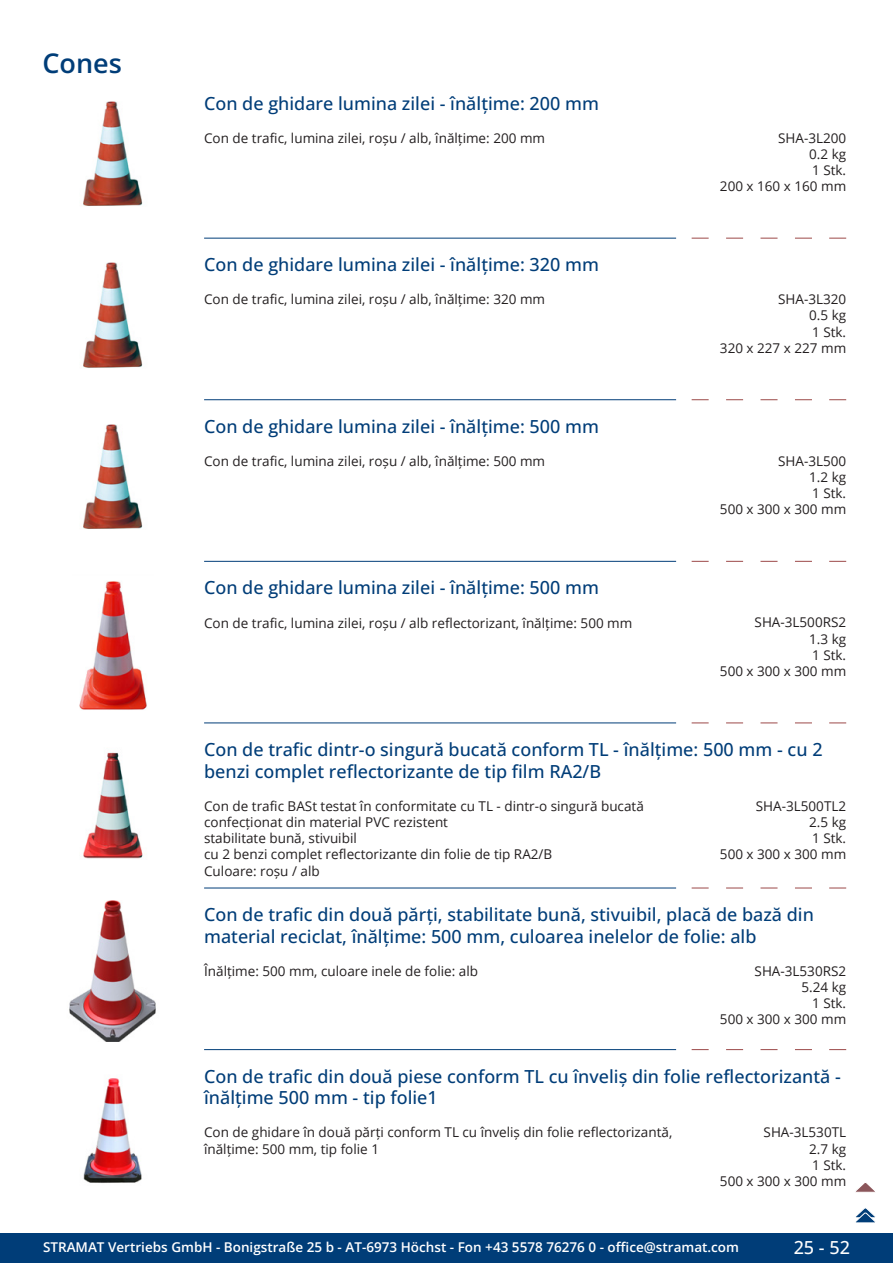
<style>
.page{position:relative;width:893px;height:1263px;background:#fff}
.page>*{position:absolute;margin:0;border:0;box-sizing:border-box;transform-origin:0 0}
.GruppeName{font:600 27px "Open Sans";color:#003d78}
.ArtikelName{font:500 18px/21.6px "Open Sans";color:#003d78}
.t1{font:500 18px "Open Sans";color:#fff}
.Beschreibung{font:13.5px/16.2px "Open Sans";color:#231f20}
.ArtikelNummer{font:13.5px "Open Sans";color:#231f20}
.t2{font:600 13.5px "Open Sans";color:#fff}
</style>
<div class="page">
<div style="left:0;top:1233px;width:893px;height:30px;background:#003d78"></div>
<img style="left:83px;top:101px;width:60px;height:105px">
<img style="left:83px;top:262px;width:60px;height:106px">
<svg style="left:692px;top:238px;width:17px;height:1px"></svg>
<svg style="left:726px;top:238px;width:17px;height:1px"></svg>
<svg style="left:760px;top:238px;width:17px;height:1px"></svg>
<svg style="left:795px;top:238px;width:17px;height:1px"></svg>
<svg style="left:829px;top:238px;width:17px;height:1px"></svg>
<hr style="left:204px;top:238px;width:472px;height:1px;background:#003d78">
<img style="left:83px;top:424px;width:60px;height:105px">
<svg style="left:692px;top:399px;width:17px;height:1px"></svg>
<svg style="left:726px;top:399px;width:17px;height:1px"></svg>
<svg style="left:760px;top:399px;width:17px;height:1px"></svg>
<svg style="left:795px;top:399px;width:17px;height:1px"></svg>
<svg style="left:829px;top:399px;width:17px;height:1px"></svg>
<hr style="left:204px;top:399px;width:472px;height:1px;background:#003d78">
<img style="left:79px;top:581px;width:68px;height:129px">
<svg style="left:692px;top:561px;width:17px;height:1px"></svg>
<svg style="left:726px;top:561px;width:17px;height:1px"></svg>
<svg style="left:760px;top:561px;width:17px;height:1px"></svg>
<svg style="left:795px;top:561px;width:17px;height:1px"></svg>
<svg style="left:829px;top:561px;width:17px;height:1px"></svg>
<hr style="left:204px;top:561px;width:472px;height:1px;background:#003d78">
<img style="left:83px;top:752px;width:60px;height:107px">
<svg style="left:692px;top:723px;width:17px;height:1px"></svg>
<svg style="left:726px;top:723px;width:17px;height:1px"></svg>
<svg style="left:760px;top:723px;width:17px;height:1px"></svg>
<svg style="left:795px;top:723px;width:17px;height:1px"></svg>
<svg style="left:829px;top:723px;width:17px;height:1px"></svg>
<hr style="left:204px;top:723px;width:472px;height:1px;background:#003d78">
<img style="left:69px;top:901px;width:87px;height:140px">
<svg style="left:692px;top:888px;width:17px;height:1px"></svg>
<svg style="left:726px;top:888px;width:17px;height:1px"></svg>
<svg style="left:760px;top:888px;width:17px;height:1px"></svg>
<svg style="left:795px;top:888px;width:17px;height:1px"></svg>
<svg style="left:829px;top:888px;width:17px;height:1px"></svg>
<hr style="left:204px;top:888px;width:472px;height:1px;background:#003d78">
<img style="left:83px;top:1078px;width:59px;height:105px">
<svg style="left:692px;top:1049px;width:17px;height:1px"></svg>
<svg style="left:726px;top:1049px;width:17px;height:1px"></svg>
<svg style="left:760px;top:1049px;width:17px;height:1px"></svg>
<svg style="left:795px;top:1049px;width:17px;height:1px"></svg>
<svg style="left:829px;top:1049px;width:17px;height:1px"></svg>
<hr style="left:204px;top:1049px;width:472px;height:1px;background:#003d78">
<svg style="left:856px;top:1183px;width:19px;height:9px"></svg>
<svg style="left:855px;top:1208px;width:21px;height:15px"></svg>
<p class="GruppeName" style="left:43px;top:44px;width:81px">Cones</p>
<p class="ArtikelName" style="left:204px;top:92px;width:396px">Con de ghidare lumina zilei - înălțime: 200 mm</p>
<p class="Beschreibung" style="left:204px;top:129px;width:342px">Con de trafic, lumina zilei, roșu / alb, înălțime: 200 mm</p>
<p class="ArtikelNummer" style="left:778px;top:128px;width:70px">SHA-3L200</p>
<p class="ArtikelNummer" style="left:809px;top:145px;width:39px">0.2 kg</p>
<p class="ArtikelNummer" style="left:812px;top:161px;width:36px">1 Stk.</p>
<p class="ArtikelNummer" style="left:720px;top:177px;width:128px">200 x 160 x 160 mm</p>
<p class="ArtikelName" style="left:204px;top:253px;width:396px">Con de ghidare lumina zilei - înălțime: 320 mm</p>
<p class="Beschreibung" style="left:204px;top:291px;width:342px">Con de trafic, lumina zilei, roșu / alb, înălțime: 320 mm</p>
<p class="ArtikelNummer" style="left:778px;top:290px;width:70px">SHA-3L320</p>
<p class="ArtikelNummer" style="left:809px;top:306px;width:39px">0.5 kg</p>
<p class="ArtikelNummer" style="left:812px;top:322px;width:36px">1 Stk.</p>
<p class="ArtikelNummer" style="left:720px;top:339px;width:128px">320 x 227 x 227 mm</p>
<p class="ArtikelName" style="left:204px;top:415px;width:396px">Con de ghidare lumina zilei - înălțime: 500 mm</p>
<p class="Beschreibung" style="left:204px;top:453px;width:342px">Con de trafic, lumina zilei, roșu / alb, înălțime: 500 mm</p>
<p class="ArtikelNummer" style="left:778px;top:452px;width:70px">SHA-3L500</p>
<p class="ArtikelNummer" style="left:809px;top:468px;width:39px">1.2 kg</p>
<p class="ArtikelNummer" style="left:812px;top:484px;width:36px">1 Stk.</p>
<p class="ArtikelNummer" style="left:720px;top:500px;width:128px">500 x 300 x 300 mm</p>
<p class="ArtikelName" style="left:204px;top:576px;width:396px">Con de ghidare lumina zilei - înălțime: 500 mm</p>
<p class="Beschreibung" style="left:204px;top:614px;width:430px">Con de trafic, lumina zilei, roșu / alb reflectorizant, înălțime: 500 mm</p>
<p class="ArtikelNummer" style="left:755px;top:613px;width:93px">SHA-3L500RS2</p>
<p class="ArtikelNummer" style="left:809px;top:629px;width:39px">1.3 kg</p>
<p class="ArtikelNummer" style="left:812px;top:646px;width:36px">1 Stk.</p>
<p class="ArtikelNummer" style="left:720px;top:662px;width:128px">500 x 300 x 300 mm</p>
<p class="ArtikelName" style="left:204px;top:738px;width:620px">Con de trafic dintr-o singură bucată conform TL - înălțime: 500 mm - cu 2 benzi complet reflectorizante de tip film RA2/B</p>
<p class="Beschreibung" style="left:204px;top:797px;width:441px">Con de trafic BASt testat în conformitate cu TL - dintr-o singură bucată confecționat din material PVC rezistent<br>stabilitate bună, stivuibil<br>cu 2 benzi complet reflectorizante din folie de tip RA2/B<br>Culoare: roșu / alb</p>
<p class="ArtikelNummer" style="left:756px;top:796px;width:92px">SHA-3L500TL2</p>
<p class="ArtikelNummer" style="left:809px;top:813px;width:39px">2.5 kg</p>
<p class="ArtikelNummer" style="left:812px;top:829px;width:36px">1 Stk.</p>
<p class="ArtikelNummer" style="left:720px;top:845px;width:128px">500 x 300 x 300 mm</p>
<p class="ArtikelName" style="left:204px;top:903px;width:611px">Con de trafic din două părți, stabilitate bună, stivuibil, placă de bază din material reciclat, înălțime: 500 mm, culoarea inelelor de folie: alb</p>
<p class="Beschreibung" style="left:204px;top:962px;width:275px">Înălțime: 500 mm, culoare inele de folie: alb</p>
<p class="ArtikelNummer" style="left:755px;top:961px;width:93px">SHA-3L530RS2</p>
<p class="ArtikelNummer" style="left:801px;top:978px;width:46px">5.24 kg</p>
<p class="ArtikelNummer" style="left:812px;top:994px;width:36px">1 Stk.</p>
<p class="ArtikelNummer" style="left:720px;top:1010px;width:128px">500 x 300 x 300 mm</p>
<p class="ArtikelName" style="left:204px;top:1065px;width:638px">Con de trafic din două piese conform TL cu înveliș din folie reflectorizantă - înălțime 500 mm - tip folie1</p>
<p class="Beschreibung" style="left:204px;top:1124px;width:470px">Con de ghidare în două părți conform TL cu înveliș din folie reflectorizantă, înălțime: 500 mm, tip folie 1</p>
<p class="ArtikelNummer" style="left:764px;top:1123px;width:84px">SHA-3L530TL</p>
<p class="ArtikelNummer" style="left:809px;top:1139px;width:39px">2.7 kg</p>
<p class="ArtikelNummer" style="left:812px;top:1155px;width:36px">1 Stk.</p>
<p class="ArtikelNummer" style="left:720px;top:1172px;width:128px">500 x 300 x 300 mm</p>
<p class="t2" style="left:43px;top:1238px;width:698px">STRAMAT Vertriebs GmbH - Bonigstraße 25 b - AT-6973 Höchst - Fon +43 5578 76276 0 - office@stramat.com</p>
<h2 class="t1" style="left:794px;top:1234px;width:58px">25 - 52</h2>
</div>
